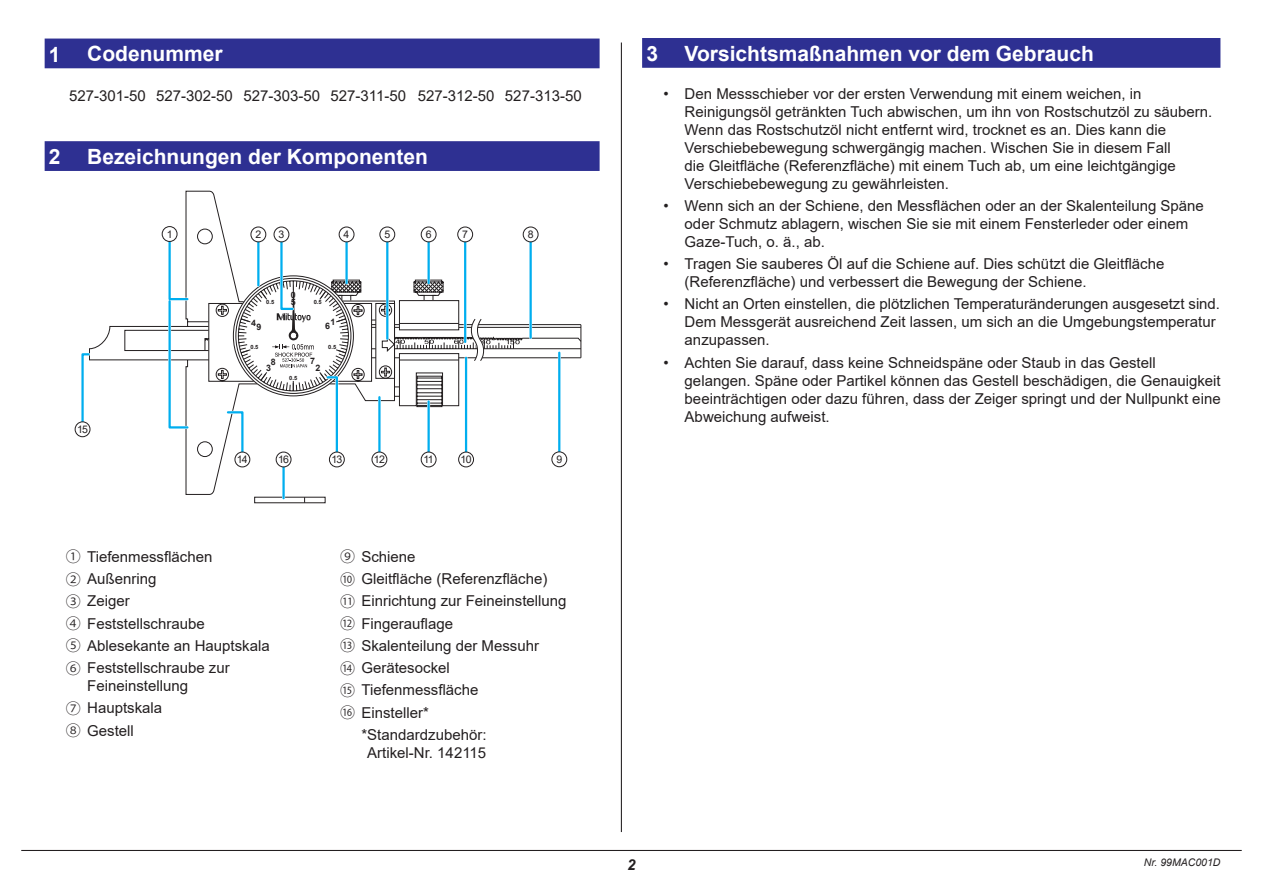
<style>
.page{position:relative;width:1263px;height:893px;background:#fff}
.page>*{position:absolute;margin:0;border:0;box-sizing:border-box;transform-origin:0 0}
.t1{font:700 21px "Arial";color:#fff}
.t2{font:15px/18px "Arial";color:#231f20}
.t3{font:italic 700 15px "Arial";color:#231f20}
.t4{font:10.5px "Arial";letter-spacing:-.075em;color:#231f20}
.t5{font:italic 10.5px "Arial";color:#231f20}
.t6{font:700 8.85px "Arial";color:#231f20}
.t7{font:700 5.7px "Arial";color:#231f20}
.s1{font-family:"Koz Go Pro"}
</style>
<div class="page">
<hr style="left:21px;top:850px;width:1221px;height:1px;background:#231f20">
<div style="left:45px;top:39px;width:555px;height:29px;background:#2e3092"></div>
<div style="left:45px;top:141px;width:555px;height:30px;background:#2e3092"></div>
<svg style="left:89px;top:191px;width:348px;height:304px"></svg>
<hr style="left:788px;top:325px;width:1px;height:33px;background:#231f20">
<hr style="left:581px;top:325px;width:1px;height:33px;background:#231f20">
<svg style="left:167px;top:231px;width:23px;height:199px"></svg>
<div style="left:162px;top:227px;width:15px;height:14px;background:#fff;border-radius:50%"></div>
<div style="left:162px;top:226px;width:15px;height:16px;border:1px solid #231f20;border-radius:50%"></div>
<svg style="left:251px;top:227px;width:15px;height:15px"></svg>
<div style="left:251px;top:227px;width:15px;height:15px;border:1px solid #231f20;border-radius:50%"></div>
<div style="left:274px;top:227px;width:15px;height:15px;background:#fff;border-radius:50%"></div>
<div style="left:274px;top:227px;width:15px;height:15px;border:1px solid #231f20;border-radius:50%"></div>
<svg style="left:339px;top:227px;width:15px;height:15px"></svg>
<div style="left:339px;top:227px;width:15px;height:15px;border:1px solid #231f20;border-radius:50%"></div>
<svg style="left:380px;top:227px;width:15px;height:15px"></svg>
<div style="left:380px;top:227px;width:15px;height:15px;border:1px solid #231f20;border-radius:50%"></div>
<svg style="left:421px;top:227px;width:15px;height:15px"></svg>
<div style="left:421px;top:227px;width:15px;height:15px;border:1px solid #231f20;border-radius:50%"></div>
<div style="left:457px;top:227px;width:16px;height:15px;border:1px solid #231f20;border-radius:50%"></div>
<div style="left:523px;top:227px;width:15px;height:15px;border:1px solid #231f20;border-radius:50%"></div>
<div style="left:235px;top:452px;width:15px;height:15px;background:#fff;border-radius:50%"></div>
<div style="left:235px;top:452px;width:15px;height:15px;border:1px solid #231f20;border-radius:50%"></div>
<div style="left:421px;top:452px;width:15px;height:15px;background:#fff;border-radius:50%"></div>
<div style="left:421px;top:452px;width:15px;height:15px;border:1px solid #231f20;border-radius:50%"></div>
<div style="left:372px;top:452px;width:15px;height:15px;background:#fff;border-radius:50%"></div>
<div style="left:372px;top:452px;width:15px;height:15px;border:1px solid #231f20;border-radius:50%"></div>
<div style="left:458px;top:452px;width:16px;height:15px;border:1px solid #231f20;border-radius:50%"></div>
<div style="left:552px;top:452px;width:15px;height:15px;border:1px solid #231f20;border-radius:50%"></div>
<svg style="left:204px;top:231px;width:377px;height:225px"></svg>
<div style="left:329px;top:452px;width:15px;height:15px;background:#fff;border-radius:50%"></div>
<div style="left:329px;top:452px;width:15px;height:15px;border:1px solid #231f20;border-radius:50%"></div>
<svg style="left:80px;top:351px;width:12px;height:81px"></svg>
<div style="left:75px;top:422px;width:15px;height:15px;background:#fff;border-radius:50%"></div>
<div style="left:75px;top:422px;width:15px;height:15px;border:1px solid #231f20;border-radius:50%"></div>
<hr style="left:282px;top:453px;width:3px;height:45px;background:#00aeef">
<div style="left:276px;top:452px;width:15px;height:15px;background:#fff;border-radius:50%"></div>
<div style="left:276px;top:452px;width:15px;height:15px;border:1px solid #231f20;border-radius:50%"></div>
<div style="left:642px;top:38px;width:578px;height:30px;background:#2e3092"></div>
<hr style="left:621px;top:43px;width:1px;height:789px;background:#231f20">
<h1 class="t1" style="left:49px;top:39px;width:13px">1</h1>
<h1 class="t1" style="left:87px;top:39px;width:137px">Codenummer</h1>
<p class="t2" style="left:69px;top:87px;width:514px">527-301-50 527-302-50 527-303-50 527-311-50 527-312-50 527-313-50</p>
<h1 class="t1" style="left:49px;top:142px;width:13px">2</h1>
<h1 class="t1" style="left:87px;top:142px;width:342px">Bezeichnungen der Komponenten</h1>
<p class="t4" style="left:167px;top:227px;width:7px">1</p>
<p class="t4" style="left:255px;top:227px;width:7px">2</p>
<p class="t4" style="left:279px;top:227px;width:7px">3</p>
<p class="t4" style="left:344px;top:227px;width:7px">4</p>
<p class="t4" style="left:384px;top:227px;width:7px">5</p>
<p class="t4" style="left:426px;top:227px;width:7px">6</p>
<p class="t4" style="left:462px;top:227px;width:7px">7</p>
<p class="t4" style="left:528px;top:227px;width:7px">8</p>
<p class="t6" style="left:291px;top:289px;width:6px">0</p>
<p class="t6" style="left:291px;top:296px;width:6px">5</p>
<p class="t7" style="left:266px;top:298px;width:10px">0.5</p>
<p class="t7" style="left:314px;top:298px;width:10px">0.5</p>
<p class="t4" style="left:77px;top:422px;width:12px">15</p>
<p class="t6" style="left:251px;top:316px;width:6px">4</p>
<p class="t6" style="left:330px;top:316px;width:6px">1</p>
<p class="t6" style="left:266px;top:362px;width:6px">3</p>
<p class="t6" style="left:316px;top:362px;width:6px">2</p>
<p class="t6" style="left:325px;top:320px;width:6px">6</p>
<p class="t6" style="left:257px;top:320px;width:6px">9</p>
<p class="t7" style="left:250px;top:343px;width:10px">0.5</p>
<p class="t7" style="left:328px;top:343px;width:10px">0.5</p>
<p class="t7" style="left:289px;top:374px;width:10px">0.5</p>
<p class="t6" style="left:271px;top:356px;width:6px">8</p>
<p class="t6" style="left:310px;top:355px;width:6px">7</p>
<p class="t4" style="left:237px;top:452px;width:12px">14</p>
<p class="t4" style="left:331px;top:452px;width:12px">13</p>
<p class="t4" style="left:374px;top:452px;width:12px">12</p>
<p class="t4" style="left:423px;top:452px;width:12px">11</p>
<p class="t4" style="left:460px;top:452px;width:13px">10</p>
<p class="t4" style="left:556px;top:452px;width:7px">9</p>
<p class="t4" style="left:278px;top:452px;width:13px">16</p>
<p class="t2" style="left:66px;top:545px;width:205px;line-height:22.2px"><span class="s1">①</span> Tiefenmessflächen<br><span class="s1">②</span> Außenring<br><span class="s1">③</span> Zeiger<br><span class="s1">④</span> Feststellschraube<br><span class="s1">⑤</span> Ablesekante an Hauptskala<br><span class="s1">⑥</span> Feststellschraube zur</p>
<p class="t2" style="left:66px;top:675px;width:124px;line-height:22.2px;text-indent:21px">Feineinstellung<br><span class="s1">⑦</span> Hauptskala<br><span class="s1">⑧</span> Gestell</p>
<p class="t2" style="left:340px;top:548px;width:77px"><span class="s1">⑨</span> Schiene</p>
<p class="t2" style="left:340px;top:570px;width:209px"><span class="s1">⑩</span> Gleitfläche (Referenzfläche)</p>
<p class="t2" style="left:340px;top:592px;width:228px"><span class="s1">⑪</span> Einrichtung zur Feineinstellung</p>
<p class="t2" style="left:340px;top:614px;width:114px"><span class="s1">⑫</span> Fingerauflage</p>
<p class="t2" style="left:340px;top:637px;width:200px"><span class="s1">⑬</span> Skalenteilung der Messuhr</p>
<p class="t2" style="left:340px;top:659px;width:111px"><span class="s1">⑭</span> Gerätesockel</p>
<p class="t2" style="left:340px;top:681px;width:140px"><span class="s1">⑮</span> Tiefenmessfläche</p>
<p class="t2" style="left:340px;top:703px;width:90px"><span class="s1">⑯</span> Einsteller*</p>
<p class="t2" style="left:361px;top:726px;width:127px">*Standardzubehör:</p>
<p class="t2" style="left:367px;top:744px;width:120px">Artikel-Nr. 142115</p>
<h1 class="t1" style="left:646px;top:39px;width:13px">3</h1>
<h1 class="t1" style="left:685px;top:38px;width:411px">Vorsichtsmaßnahmen vor dem Gebrauch</h1>
<p class="t2" style="left:685px;top:84px;width:529px;text-indent:-21px">• Den Messschieber vor der ersten Verwendung mit einem weichen, in Reinigungsöl getränkten Tuch abwischen, um ihn von Rostschutzöl zu säubern.<br>Wenn das Rostschutzöl nicht entfernt wird, trocknet es an. Dies kann die Verschiebebewegung schwergängig machen. Wischen Sie in diesem Fall<br>die Gleitfläche (Referenzfläche) mit einem Tuch ab, um eine leichtgängige Verschiebebewegung zu gewährleisten.</p>
<p class="t2" style="left:685px;top:196px;width:521px;text-indent:-21px">• Wenn sich an der Schiene, den Messflächen oder an der Skalenteilung Späne oder Schmutz ablagern, wischen Sie sie mit einem Fensterleder oder einem<br>Gaze-Tuch, o. ä., ab.</p>
<p class="t2" style="left:685px;top:255px;width:481px;text-indent:-21px">• Tragen Sie sauberes Öl auf die Schiene auf. Dies schützt die Gleitfläche (Referenzfläche) und verbessert die Bewegung der Schiene.</p>
<p class="t2" style="left:685px;top:295px;width:537px;text-indent:-21px">• Nicht an Orten einstellen, die plötzlichen Temperaturänderungen ausgesetzt sind.<br>Dem Messgerät ausreichend Zeit lassen, um sich an die Umgebungstemperatur anzupassen.</p>
<p class="t2" style="left:685px;top:353px;width:538px;text-indent:-21px">• Achten Sie darauf, dass keine Schneidspäne oder Staub in das Gestell gelangen. Späne oder Partikel können das Gestell beschädigen, die Genauigkeit beeinträchtigen oder dazu führen, dass der Zeiger springt und der Nullpunkt eine Abweichung aufweist.</p>
<p class="t3" style="left:627px;top:854px;width:10px">2</p>
<p class="t5" style="left:1144px;top:855px;width:78px">Nr. 99MAC001D</p>
</div>
